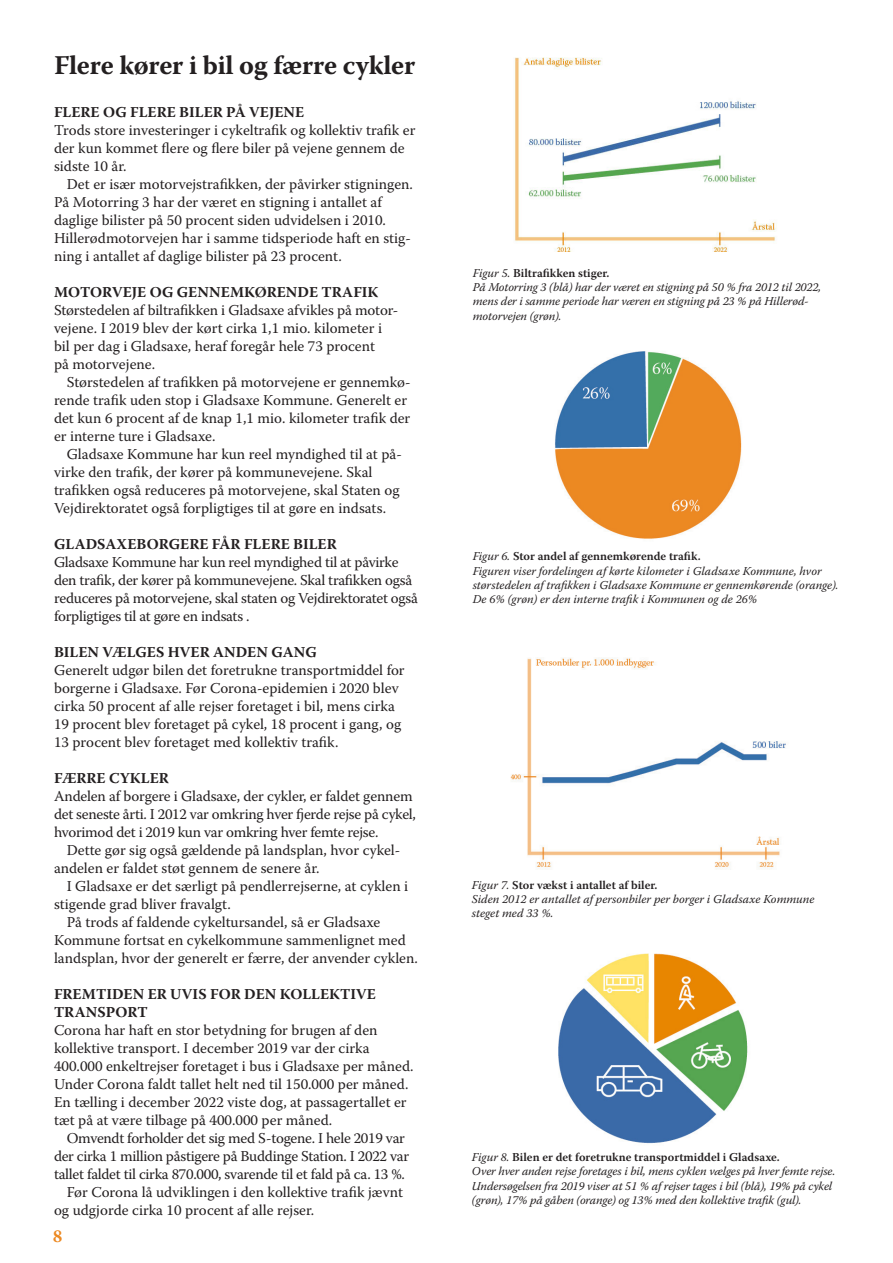
<style>
.page{position:relative;width:893px;height:1263px;background:#fff}
.page>*{position:absolute;margin:0;border:0;box-sizing:border-box;transform-origin:0 0}
.Overskrift_2{font:700 27px "Warnock Pro";letter-spacing:-.01em;color:#231f20}
.t1{font:700 18px "Warnock Pro";color:#ec8922}
.BRØD{font:15px/18px "Warnock Pro";color:#231f20}
.Brød_2_linje{font:15px/18px "Warnock Pro";color:#231f20}
.BRØD-2{font:15px/18px "Warnock Pro";letter-spacing:-.02em;color:#231f20}
.Underoverskrifter{font:700 15px/18px "Warnock Pro";color:#231f20}
.Brød_2_linje-2{font:15px/18px "Warnock Pro";letter-spacing:-.02em;color:#231f20;text-align:center}
.t2{font:italic 12px/14.4px "Warnock Pro";letter-spacing:-.01em;color:#231f20}
.t3{font:600 12px "Warnock Pro";color:#231f20}
.s1{font-weight:400;font-style:italic}
</style>
<div class="page">
<img style="left:558px;top:953px;width:190px;height:191px">
<img style="left:514px;top:57px;width:263px;height:195px">
<img style="left:510px;top:658px;width:276px;height:211px">
<img style="left:555px;top:351px;width:187px;height:188px">
<p class="Overskrift_2" style="left:54px;top:49px;width:363px">Flere kører i bil og færre cykler</p>
<p class="Underoverskrifter" style="left:54px;top:103px;width:252px">FLERE OG FLERE BILER PÅ VEJENE</p>
<p class="BRØD" style="left:54px;top:121px;width:363px">Trods store investeringer i cykeltrafik og kollektiv trafik er der kun kommet flere og flere biler på vejene gennem de sidste 10 år.</p>
<p class="Brød_2_linje" style="left:54px;top:175px;width:360px;text-indent:13px">Det er især motorvejstrafikken, der påvirker stigningen.<br>På Motorring 3 har der været en stigning i antallet af daglige bilister på 50 procent siden udvidelsen i 2010.</p>
<p class="BRØD" style="left:54px;top:229px;width:358px">Hillerødmotorvejen har i samme tidsperiode haft en stig&shy;ning i antallet af daglige bilister på 23 procent.</p>
<p class="Underoverskrifter" style="left:54px;top:283px;width:326px">MOTORVEJE OG GENNEMKØRENDE TRAFIK</p>
<p class="BRØD" style="left:54px;top:301px;width:346px">Størstedelen af biltrafikken i Gladsaxe afvikles på motor-</p>
<p class="BRØD" style="left:54px;top:319px;width:330px">vejene. I 2019 blev der kørt cirka 1,1 mio. kilometer i</p>
<p class="BRØD" style="left:54px;top:337px;width:322px">bil per dag i Gladsaxe, heraf foregår hele 73 procent</p>
<p class="BRØD" style="left:54px;top:355px;width:103px">på motorvejene.</p>
<p class="Brød_2_linje" style="left:54px;top:373px;width:358px;text-indent:13px">Størstedelen af trafikken på motorvejene er gennemkø&shy;rende trafik uden stop i Gladsaxe Kommune. Generelt er det kun 6 procent af de knap 1,1 mio. kilometer trafik der er interne ture i Gladsaxe.</p>
<p class="Brød_2_linje" style="left:67px;top:445px;width:337px">Gladsaxe Kommune har kun reel myndighed til at på-</p>
<p class="BRØD" style="left:54px;top:463px;width:347px">virke den trafik, der kører på kommunevejene. Skal trafikken også reduceres på motorvejene, skal Staten og<br>Vejdirektoratet også forpligtiges til at gøre en indsats.</p>
<p class="Underoverskrifter" style="left:54px;top:535px;width:284px">GLADSAXEBORGERE FÅR FLERE BILER</p>
<p class="BRØD-2" style="left:54px;top:553px;width:365px">Gladsaxe Kommune har kun reel myndighed til at påvirke den trafik, der kører på kommunevejene. Skal trafikken også reduceres på motorvejene, skal staten og Vejdirektoratet også forpligtiges til at gøre en indsats .</p>
<p class="Underoverskrifter" style="left:54px;top:643px;width:264px">BILEN VÆLGES HVER ANDEN GANG</p>
<p class="BRØD" style="left:54px;top:661px;width:352px">Generelt udgør bilen det foretrukne transportmiddel for borgerne i Gladsaxe. Før Corona-epidemien i 2020 blev cirka 50 procent af alle rejser foretaget i bil, mens cirka</p>
<p class="BRØD" style="left:54px;top:715px;width:349px">19 procent blev foretaget på cykel, 18 procent i gang, og</p>
<p class="BRØD" style="left:54px;top:733px;width:286px">13 procent blev foretaget med kollektiv trafik.</p>
<p class="Underoverskrifter" style="left:54px;top:769px;width:116px">FÆRRE CYKLER</p>
<p class="BRØD" style="left:54px;top:787px;width:363px">Andelen af borgere i Gladsaxe, der cykler, er faldet gennem det seneste årti. I 2012 var omkring hver fjerde rejse på cykel, hvorimod det i 2019 kun var omkring hver femte rejse.</p>
<p class="Brød_2_linje" style="left:54px;top:841px;width:348px;text-indent:13px">Dette gør sig også gældende på landsplan, hvor cykel&shy;andelen er faldet støt gennem de senere år.</p>
<p class="Brød_2_linje" style="left:54px;top:877px;width:356px;text-indent:13px">I Gladsaxe er det særligt på pendlerrejserne, at cyklen i stigende grad bliver fravalgt.</p>
<p class="Brød_2_linje" style="left:54px;top:913px;width:365px;text-indent:13px">På trods af faldende cykeltursandel, så er Gladsaxe<br>Kommune fortsat en cykelkommune sammenlignet med landsplan, hvor der generelt er færre, der anvender cyklen.</p>
<p class="Underoverskrifter" style="left:54px;top:985px;width:323px">FREMTIDEN ER UVIS FOR DEN KOLLEKTIVE<br>TRANSPORT</p>
<p class="BRØD" style="left:54px;top:1021px;width:361px">Corona har haft en stor betydning for brugen af den kollektive transport. I december 2019 var der cirka 400.000 enkeltrejser foretaget i bus i Gladsaxe per måned.<br>Under Corona faldt tallet helt ned til 150.000 per måned.<br>En tælling i december 2022 viste dog, at passagertallet er tæt på at være tilbage på 400.000 per måned.</p>
<p class="Brød_2_linje-2" style="left:54px;top:1129px;width:357px">Omvendt forholder det sig med S-togene. I hele 2019 var der cirka 1 million påstigere på Buddinge Station. I 2022 var tallet faldet til cirka 870.000, svarende til et fald på ca. 13 %.</p>
<p class="Brød_2_linje" style="left:54px;top:1183px;width:351px;text-indent:13px">Før Corona lå udviklingen i den kollektive trafik jævnt og udgjorde cirka 10 procent af alle rejser.</p>
<p class="t1" style="left:53px;top:1225px;width:11px">8</p>
<p class="t3" style="left:473px;top:265px;width:138px"><span class="s1">Figur 5.</span> Biltrafikken stiger.</p>
<p class="t2" style="left:473px;top:280px;width:350px">På Motorring 3 (blå) har der været en stigning på 50 % fra 2012 til 2022, mens der i samme periode har væren en stigning på 23 % på Hillerød-</p>
<p class="t2" style="left:473px;top:308px;width:90px">motorvejen (grøn).</p>
<p class="t3" style="left:473px;top:549px;width:230px"><span class="s1">Figur 6.</span> Stor andel af gennemkørende trafik.</p>
<p class="t2" style="left:473px;top:563px;width:367px">Figuren viser fordelingen af kørte kilometer i Gladsaxe Kommune, hvor størstedelen af trafikken i Gladsaxe Kommune er gennemkørende (orange).<br>De 6% (grøn) er den interne trafik i Kommunen og de 26%</p>
<p class="t3" style="left:472px;top:877px;width:187px"><span class="s1">Figur 7.</span> Stor vækst i antallet af biler.</p>
<p class="t2" style="left:472px;top:892px;width:344px">Siden 2012 er antallet af personbiler per borger i Gladsaxe Kommune steget med 33 %.</p>
<p class="t3" style="left:472px;top:1150px;width:309px"><span class="s1">Figur 8.</span> Bilen er det foretrukne transportmiddel i Gladsaxe.</p>
<p class="t2" style="left:472px;top:1164px;width:365px">Over hver anden rejse foretages i bil, mens cyklen vælges på hver femte rejse.<br>Undersøgelsen fra 2019 viser at 51 % af rejser tages i bil (blå), 19% på cykel (grøn), 17% på gåben (orange) og 13% med den kollektive trafik (gul).</p>
</div>
